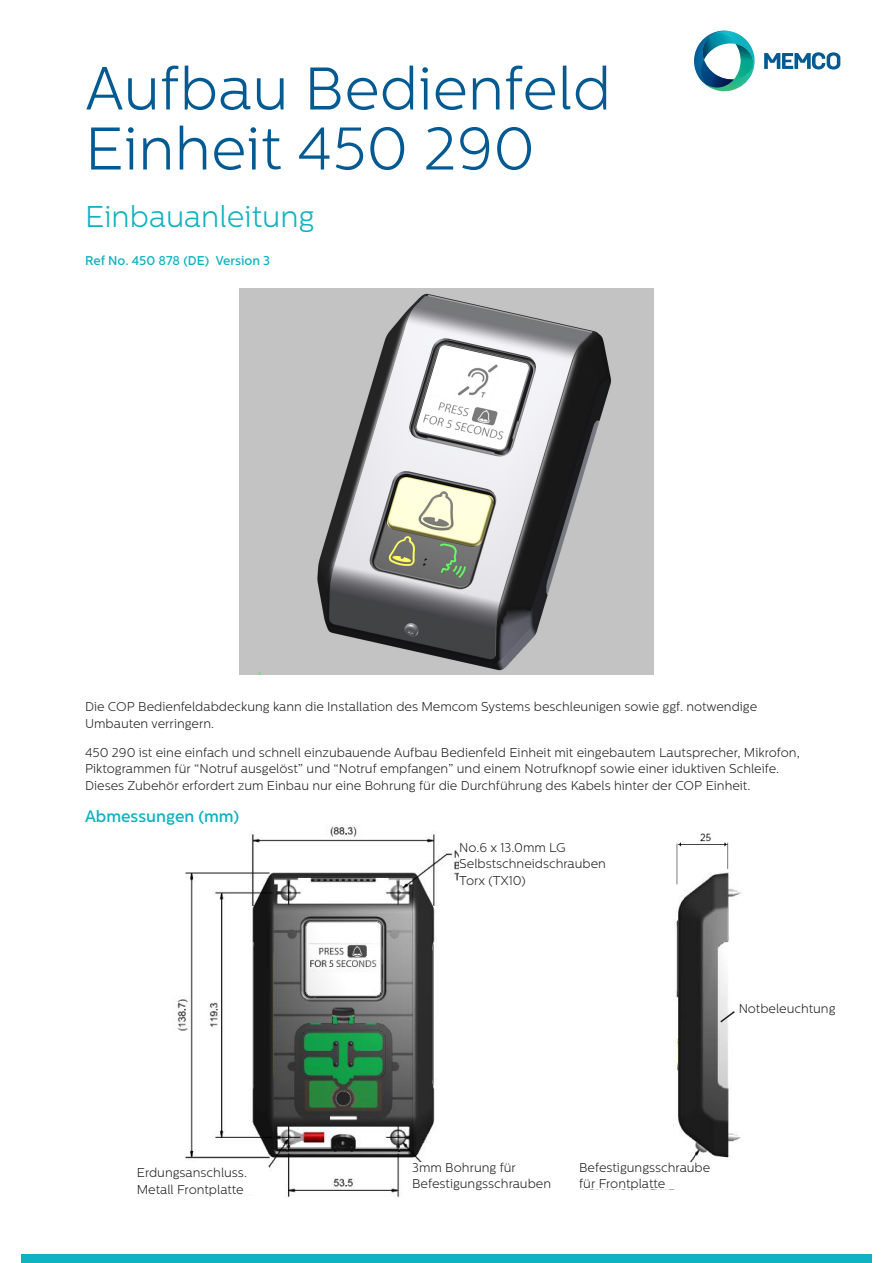
<style>
.page{position:relative;width:893px;height:1263px;background:#fff}
.page>*{position:absolute;margin:0;border:0;box-sizing:border-box;transform-origin:0 0}
._01_Title_40_40{font:300 60px/60px "Centrale Sans";color:#015a92}
._01_Title_20_24{font:300 30px "Centrale Sans";color:#0eb2c1}
._03_Body_header_11_1{font:500 16.5px "Centrale Sans";color:#0eb2c1}
._04_Body_text_8_5_11{font:300 12.75px/16.5px "Centrale Sans";color:#231f20}
._04_subhead_8_5_11{font:500 12.75px "Centrale Sans";color:#0eb2c1}
._04_Body_text_8_5_11-2{font:300 10.5px "Centrale Sans";color:#231f20}
</style>
<div class="page">
<img style="left:177px;top:826px;width:565px;height:371px">
<svg style="left:719px;top:1009px;width:17px;height:15px"></svg>
<div style="left:459px;top:842px;width:174px;height:53px;background:#fff"></div>
<div style="left:137px;top:1168px;width:132px;height:26px;background:#fff"></div>
<div style="left:412px;top:1162px;width:140px;height:30px;background:#fff"></div>
<div style="left:579px;top:1162px;width:131px;height:26px;background:#fff"></div>
<div style="left:739px;top:1003px;width:103px;height:32px;background:#fff"></div>
<img style="left:240px;top:288px;width:413px;height:387px">
<div style="left:21px;top:1254px;width:851px;height:9px;background:#0eb2c1"></div>
<svg style="left:764px;top:52px;width:76px;height:18px"></svg>
<svg style="left:694px;top:30px;width:61px;height:62px"></svg>
<p class="_01_Title_40_40" style="left:85px;top:58px;width:528px">Aufbau Bedienfeld<br>Einheit 450 290</p>
<p class="_01_Title_20_24" style="left:85px;top:200px;width:231px">Einbauanleitung</p>
<p class="_04_subhead_8_5_11" style="left:85px;top:253px;width:187px">Ref No. 450 878 (DE) Version 3</p>
<p class="_04_Body_text_8_5_11" style="left:85px;top:698px;width:674px">Die COP Bedienfeldabdeckung kann die Installation des Memcom Systems beschleunigen sowie ggf. notwendige<br>Umbauten verringern.</p>
<p class="_04_Body_text_8_5_11" style="left:85px;top:744px;width:716px">450 290 ist eine einfach und schnell einzubauende Aufbau Bedienfeld Einheit mit eingebautem Lautsprecher, Mikrofon,<br>Piktogrammen für “Notruf ausgelöst” und “Notruf empfangen” und einem Notrufknopf sowie einer iduktiven Schleife.<br>Dieses Zubehör erfordert zum Einbau nur eine Bohrung für die Durchführung des Kabels hinter der COP Einheit.</p>
<p class="_03_Body_header_11_1" style="left:85px;top:806px;width:156px">Abmessungen (mm)</p>
<p class="_04_Body_text_8_5_11" style="left:459px;top:839px;width:148px">No.6 x 13.0mm LG<br>Selbstschneidschrauben<br>Torx (TX10)</p>
<p class="_04_Body_text_8_5_11" style="left:739px;top:1000px;width:98px">Notbeleuchtung</p>
<p class="_04_Body_text_8_5_11-2" style="left:739px;top:1004px;width:67px">EMERGENCY</p>
<p class="_04_Body_text_8_5_11" style="left:137px;top:1164px;width:112px">Erdungsanschluss.<br>Metall Frontplatte</p>
<p class="_04_Body_text_8_5_11" style="left:412px;top:1159px;width:141px">3mm Bohrung für<br>Befestigungsschrauben</p>
<p class="_04_Body_text_8_5_11" style="left:579px;top:1159px;width:133px">Befestigungsschraube für Frontplatte</p>
</div>
